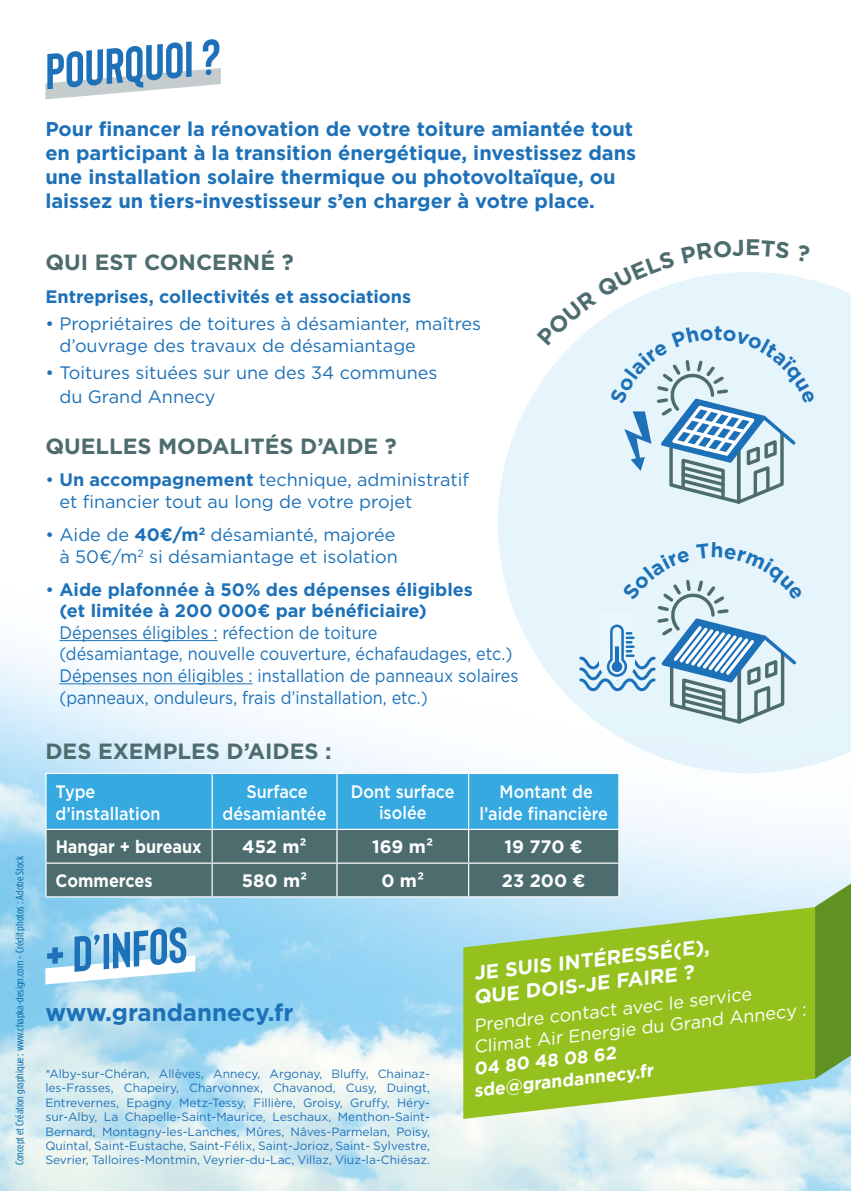
<style>
.page{position:relative;width:851px;height:1191px;background:#fff}
.page>*{position:absolute;margin:0;border:0;box-sizing:border-box;transform-origin:0 0}
.t1{font:700 50px "Bison";color:#1d71b8}
.t2{font:700 24px "Gotham";color:#1d71b8}
.t3{font:700 22px "Gotham";color:#4d6c6e}
.t4{font:700 20px/24px "Gotham";color:#1d71b8}
.t5{font:700 20px/24.2px "Gotham";color:#fff}
.t6{font:18px/21.6px "Gotham";color:#1d71b8}
.t7{font:18px/21.6px "Gotham";color:#1d71b8;scale:.9 1}
.t8{font:700 18px/21.6px "Gotham";color:#1d71b8}
.t9{font:500 18px/21.6px "Gotham";color:#fff;text-align:center;scale:.9 1}
.t10{font:700 18px "Gotham";color:#fff}
.t11{font:18px/21.6px "Gotham";color:#fff}
.t12{font:700 18px "Gotham";color:#fff;scale:.9 1}
.t13{font:12px/14.4px "Gotham";color:#2273b9;text-align:justify}
.t14{font:11px "Gotham Condensed";color:#0067a5;scale:1.12 1}
.s1{font-weight:700}
.s2{font-weight:400}
</style>
<div class="page">
<img style="left:0;top:640px;width:850px;height:551px">
<svg style="left:497px;top:281px;width:353px;height:492px;fill:#e6f5fc"></svg>
<svg style="left:463px;top:907px;width:351px;height:212px;background:#a0c949"></svg>
<svg style="left:814px;top:883px;width:36px;height:195px;background:#6d9d3b"></svg>
<svg style="left:29px;top:945px;width:182px;height:49px"></svg>
<svg style="left:45px;top:68px;width:176px;height:32px"></svg>
<hr style="left:59px;top:640px;width:158px;height:1px;background:#1d71b8">
<hr style="left:59px;top:683px;width:194px;height:1px;background:#1d71b8">
<svg style="left:47px;top:774px;width:571px;height:122px;background:#4488a3"></svg>
<hr style="left:45px;top:773px;width:167px;height:1px;background:#fff">
<hr style="left:45px;top:774px;width:2px;height:54px;background:#fff">
<hr style="left:212px;top:773px;width:125px;height:1px;background:#fff">
<hr style="left:211px;top:774px;width:2px;height:54px;background:#fff">
<hr style="left:337px;top:773px;width:131px;height:1px;background:#fff">
<hr style="left:336px;top:774px;width:1px;height:54px;background:#fff">
<hr style="left:468px;top:773px;width:151px;height:1px;background:#fff">
<hr style="left:468px;top:774px;width:1px;height:54px;background:#fff">
<hr style="left:618px;top:774px;width:1px;height:54px;background:#fff">
<hr style="left:45px;top:828px;width:167px;height:2px;background:#fff">
<hr style="left:45px;top:830px;width:2px;height:32px;background:#fff">
<hr style="left:212px;top:828px;width:125px;height:2px;background:#fff">
<hr style="left:211px;top:830px;width:2px;height:32px;background:#fff">
<hr style="left:337px;top:828px;width:131px;height:2px;background:#fff">
<hr style="left:336px;top:830px;width:1px;height:32px;background:#fff">
<hr style="left:468px;top:828px;width:151px;height:2px;background:#fff">
<hr style="left:468px;top:830px;width:1px;height:32px;background:#fff">
<hr style="left:618px;top:830px;width:1px;height:32px;background:#fff">
<hr style="left:45px;top:862px;width:167px;height:1px;background:#fff">
<hr style="left:45px;top:863px;width:2px;height:33px;background:#fff">
<hr style="left:212px;top:862px;width:125px;height:1px;background:#fff">
<hr style="left:211px;top:863px;width:2px;height:33px;background:#fff">
<hr style="left:337px;top:862px;width:131px;height:1px;background:#fff">
<hr style="left:336px;top:863px;width:1px;height:33px;background:#fff">
<hr style="left:468px;top:862px;width:151px;height:1px;background:#fff">
<hr style="left:468px;top:863px;width:1px;height:33px;background:#fff">
<hr style="left:618px;top:863px;width:1px;height:33px;background:#fff">
<hr style="left:45px;top:896px;width:167px;height:1px;background:#fff">
<hr style="left:212px;top:896px;width:125px;height:1px;background:#fff">
<hr style="left:337px;top:896px;width:131px;height:1px;background:#fff">
<hr style="left:468px;top:896px;width:151px;height:1px;background:#fff">
<svg style="left:536px;top:272px;width:279px;height:235px;background:#d9eaf3"></svg>
<svg style="left:577px;top:542px;width:226px;height:185px;background:#cae0ec"></svg>
<p class="t14" style="left:14px;top:1165px;width:277px;rotate:-90deg">Concept et Création graphique : www.chapka-design.com - Crédit photos : Adobe Stock</p>
<h1 class="t1" style="left:41px;top:45px;width:178px;rotate:-5deg">POURQUOI ?</h1>
<p class="t4" style="left:45px;top:116px;width:592px">Pour financer la rénovation de votre toiture amiantée tout en participant à la transition énergétique, investissez dans une installation solaire thermique ou photovoltaïque, ou laissez un tiers-investisseur s’en charger à votre place.</p>
<h3 class="t3" style="left:45px;top:248px;width:250px">QUI EST CONCERNÉ ?</h3>
<h3 class="t8" style="left:45px;top:286px;width:367px">Entreprises, collectivités et associations</h3>
<h3 class="t6" style="left:59px;top:313px;width:423px;text-indent:-14px">• Propriétaires de toitures à désamianter, maîtres d’ouvrage des travaux de désamiantage</h3>
<h3 class="t6" style="left:59px;top:360px;width:379px;line-height:24px;text-indent:-14px">• Toitures situées sur une des 34 communes du Grand Annecy</h3>
<h3 class="t3" style="left:45px;top:431px;width:353px">QUELLES MODALITÉS D’AIDE ?</h3>
<h3 class="t6" style="left:59px;top:469px;width:411px;text-indent:-14px">• <span class="s1">Un accompagnement</span> technique, administratif et financier tout au long de votre projet</h3>
<h3 class="t6" style="left:45px;top:523px;width:354px;text-align:right">• Aide de <span class="s1">40€/m</span><sup>2</sup> désamianté, majorée à 50€/m<sup>2</sup> si désamiantage et isolation</h3>
<h3 class="t8" style="left:59px;top:578px;width:415px;text-indent:-14px"><span class="s2">•</span> Aide plafonnée à 50% des dépenses éligibles (et limitée à 200 000€ par bénéficiaire)</h3>
<h3 class="t7" style="left:59px;top:621px;width:511px">Dépenses éligibles : réfection de toiture<br>(désamiantage, nouvelle couverture, échafaudages, etc.)<br>Dépenses non éligibles : installation de panneaux solaires (panneaux, onduleurs, frais d’installation, etc.)</h3>
<h3 class="t3" style="left:45px;top:736px;width:288px">DES EXEMPLES D’AIDES :</h3>
<h3 class="t9" style="left:56px;top:780px;width:118px;text-align:left">Type d’installation</h3>
<h3 class="t9" style="left:222px;top:780px;width:117px">Surface désamiantée</h3>
<h3 class="t9" style="left:351px;top:780px;width:117px">Dont surface isolée</h3>
<h3 class="t9" style="left:479px;top:780px;width:144px">Montant de l’aide financière</h3>
<h3 class="t12" style="left:56px;top:835px;width:164px">Hangar + bureaux</h3>
<h3 class="t10" style="left:242px;top:835px;width:66px">452 m²</h3>
<h3 class="t10" style="left:372px;top:835px;width:62px">169 m²</h3>
<h3 class="t10" style="left:504px;top:835px;width:80px">19 770 €</h3>
<h3 class="t12" style="left:56px;top:869px;width:109px">Commerces</h3>
<h3 class="t10" style="left:242px;top:869px;width:67px">580 m²</h3>
<h3 class="t10" style="left:381px;top:869px;width:44px">0 m²</h3>
<h3 class="t10" style="left:502px;top:869px;width:85px">23 200 €</h3>
<h1 class="t1" style="left:41px;top:930px;width:144px;rotate:-5deg">+ D’INFOS</h1>
<h2 class="t2" style="left:45px;top:996px;width:249px">www.grandannecy.fr</h2>
<p class="t13" style="left:45px;top:1066px;width:386px">*Alby-sur-Chéran, Allèves, Annecy, Argonay, Bluffy, Chainaz&shy;les-Frasses, Chapeiry, Charvonnex, Chavanod, Cusy, Duingt, Entrevernes, Epagny Metz-Tessy, Fillière, Groisy, Gruffy, Héry&shy;sur-Alby, La Chapelle-Saint-Maurice, Leschaux, Menthon-Saint-Bernard, Montagny-les-Lanches, Mûres, Nâves-Parmelan, Poisy, Quintal, Saint-Eustache, Saint-Félix, Saint-Jorioz, Saint- Sylvestre, Sevrier, Talloires-Montmin, Veyrier-du-Lac, Villaz, Viuz-la-Chiésaz.</p>
<h3 class="t5" style="left:470px;top:960px;width:241px;rotate:-6deg">JE SUIS INTÉRESSÉ(E),<br>QUE DOIS-JE FAIRE ?</h3>
<h3 class="t11" style="left:470px;top:1013px;width:336px;rotate:-6deg">Prendre contact avec le service<br>Climat Air Energie du Grand Annecy :</h3>
<h3 class="t10" style="left:472px;top:1056px;width:144px;rotate:-6deg">04 80 48 08 62</h3>
<h3 class="t10" style="left:472px;top:1079px;width:182px;rotate:-7deg">sde@grandannecy.fr</h3>
</div>
